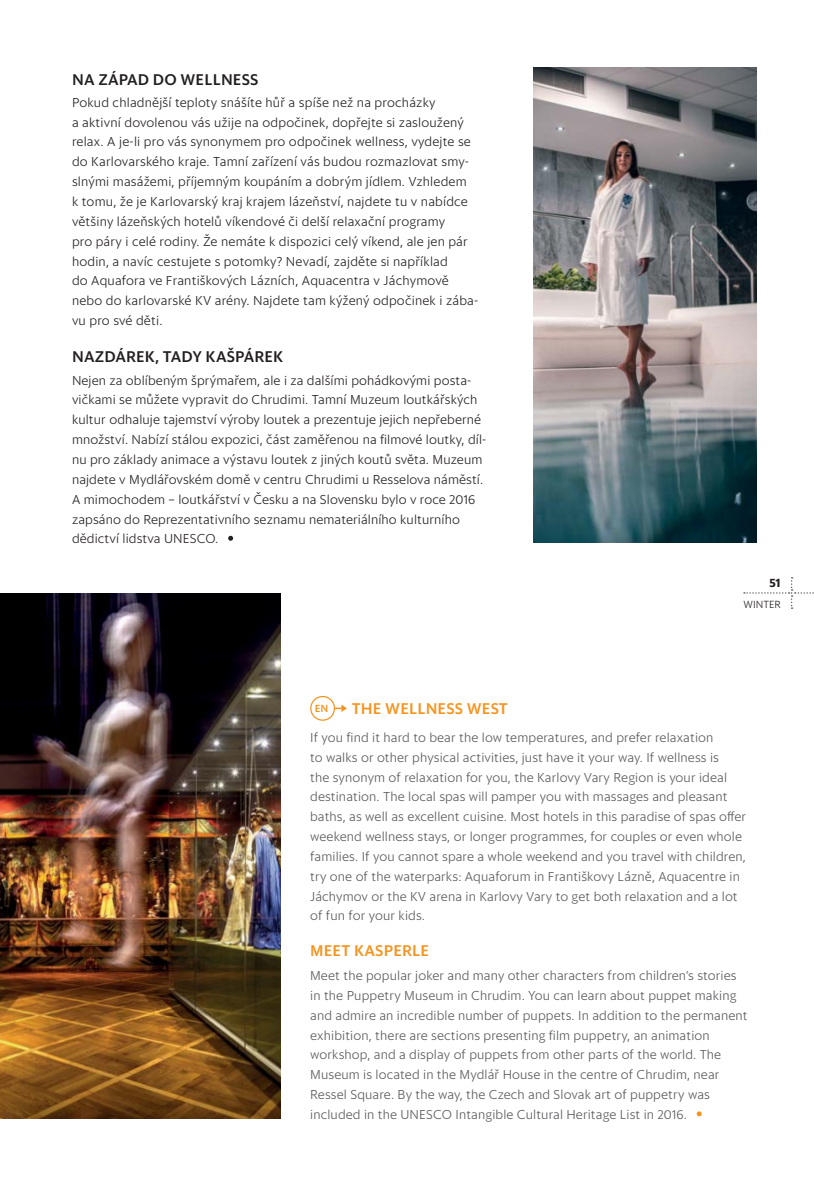
<style>
.page{position:relative;width:814px;height:1186px;background:#fff}
.page>*{position:absolute;margin:0;border:0;box-sizing:border-box;transform-origin:0 0}
.t1{font:500 15.75px "Sanomat Sans Text";letter-spacing:.005em;color:#231f20}
.t2{font:500 15.75px "Sanomat Sans Text";letter-spacing:.005em;color:#f7931d}
.t3{font:300 13.12px/19.8px "Sanomat Sans Text";letter-spacing:.01em;color:#231f20}
.t4{font:300 13.12px/19.8px "Sanomat Sans Text";letter-spacing:.01em;color:#58595b}
.t5{font:700 12.25px "Sanomat Sans Text";color:#231f20}
.t6{font:300 10.5px "Sanomat Sans Text";color:#231f20}
.t7{font:500 10.5px "Sanomat Sans Text";color:#f7931d}
</style>
<div class="page">
<img style="left:533px;top:68px;width:224px;height:475px">
<svg style="left:743px;top:577px;width:71px;height:32px"></svg>
<svg style="left:696px;top:1111px;width:5px;height:5px"></svg>
<svg style="left:228px;top:536px;width:5px;height:5px"></svg>
<img style="left:0;top:594px;width:280px;height:525px">
<div style="left:310px;top:696px;width:25px;height:25px;border:1px solid #f7931d;border-radius:50%"></div>
<svg style="left:334px;top:704px;width:13px;height:8px"></svg>
<p class="t1" style="left:72px;top:72px;width:188px">NA ZÁPAD DO WELLNESS</p>
<p class="t3" style="left:72px;top:93px;width:408px">Pokud chladnější teploty snášíte hůř a spíše než na procházky<br>a aktivní dovolenou vás užije na odpočinek, dopřejte si zasloužený relax. A je-li pro vás synonymem pro odpočinek wellness, vydejte se do Karlovarského kraje. Tamní zařízení vás budou rozmazlovat smy&shy;slnými masážemi, příjemným koupáním a dobrým jídlem. Vzhledem<br>k tomu, že je Karlovarský kraj krajem lázeňství, najdete tu v nabídce většiny lázeňských hotelů víkendové či delší relaxační programy<br>pro páry i celé rodiny. Že nemáte k dispozici celý víkend, ale jen pár hodin, a navíc cestujete s potomky? Nevadí, zajděte si například<br>do Aquafora ve Františkových Lázních, Aquacentra v Jáchymově nebo do karlovarské KV arény. Najdete tam kýžený odpočinek i zába&shy;vu pro své děti.</p>
<p class="t1" style="left:72px;top:349px;width:213px">NAZDÁREK, TADY KAŠPÁREK</p>
<p class="t3" style="left:72px;top:371px;width:416px">Nejen za oblíbeným šprýmařem, ale i za dalšími pohádkovými posta&shy;vičkami se můžete vypravit do Chrudimi. Tamní Muzeum loutkářských kultur odhaluje tajemství výroby loutek a prezentuje jejich nepřeberné množství. Nabízí stálou expozici, část zaměřenou na filmové loutky, díl&shy;nu pro základy animace a výstavu loutek z jiných koutů světa. Muzeum najdete v Mydlářovském domě v centru Chrudimi u Resselova náměstí.<br>A mimochodem – loutkářství v Česku a na Slovensku bylo v roce 2016 zapsáno do Reprezentativního seznamu nemateriálního kulturního dědictví lidstva UNESCO.</p>
<p class="t5" style="left:769px;top:576px;width:13px">51</p>
<p class="t6" style="left:743px;top:599px;width:39px">WINTER</p>
<p class="t2" style="left:352px;top:701px;width:157px">THE WELLNESS WEST</p>
<p class="t4" style="left:310px;top:728px;width:437px">If you find it hard to bear the low temperatures, and prefer relaxation<br>to walks or other physical activities, just have it your way. If wellness is<br>the synonym of relaxation for you, the Karlovy Vary Region is your ideal destination. The local spas will pamper you with massages and pleasant baths, as well as excellent cuisine. Most hotels in this paradise of spas offer weekend wellness stays, or longer programmes, for couples or even whole families. If you cannot spare a whole weekend and you travel with children, try one of the waterparks: Aquaforum in Františkovy Lázně, Aquacentre in Jáchymov or the KV arena in Karlovy Vary to get both relaxation and a lot of fun for your kids.</p>
<p class="t2" style="left:310px;top:943px;width:120px">MEET KASPERLE</p>
<p class="t4" style="left:310px;top:966px;width:439px">Meet the popular joker and many other characters from children’s stories in the Puppetry Museum in Chrudim. You can learn about puppet making and admire an incredible number of puppets. In addition to the permanent exhibition, there are sections presenting film puppetry, an animation workshop, and a display of puppets from other parts of the world. The Museum is located in the Mydlář House in the centre of Chrudim, near Ressel Square. By the way, the Czech and Slovak art of puppetry was included in the UNESCO Intangible Cultural Heritage List in 2016.</p>
<p class="t7" style="left:315px;top:704px;width:15px">EN</p>
</div>
